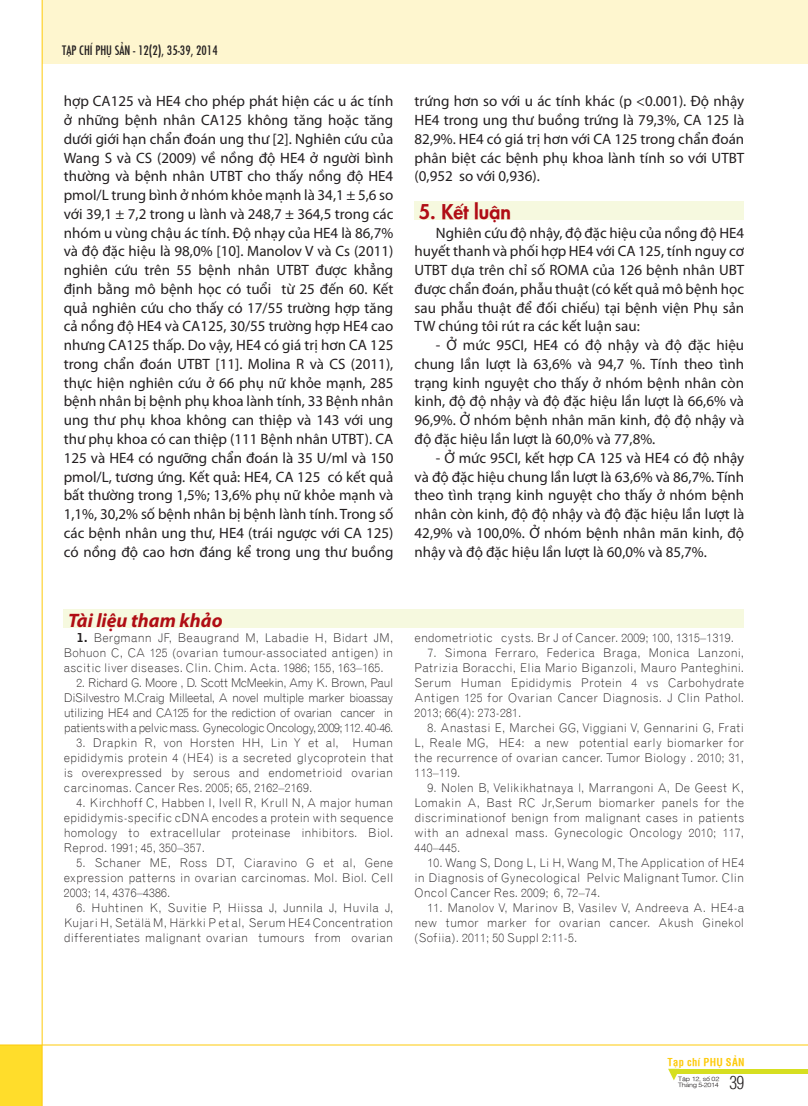
<style>
.page{position:relative;width:808px;height:1106px;background:#fff}
.page>*{position:absolute;margin:0;border:0;box-sizing:border-box;transform-origin:0 0}
.t1{font:italic 700 19.5px "Myriad Pro";color:#b00d15}
.t2{font:800 19.5px "SFU Futura";color:#b00d15}
.t3{font:300 condensed 17.55px "SFU Helvetica";color:#231f20}
.t4{font:15px/18.8px "Myriad Pro";color:#231f20;text-align:justify}
.t5{font:14.25px "SFU Function Condensed";color:#231f20}
.t6{font:300 12px/15px "NH Grotesque";letter-spacing:.025em;color:#231f20;text-align:justify}
.t7{font:700 condensed 10.5px "SFU Helvetica";letter-spacing:.025em;color:#feca0a}
.t8{font:300 6px/6px "SFU Helvetica";letter-spacing:-.05em;color:#231f20;scale:1.19 1}
.s1{font-weight:700}
</style>
<div class="page">
<div style="left:415px;top:201px;width:329px;height:19px;background:#f6f9df"></div>
<div style="left:43px;top:0;width:765px;height:63px;background:#fef6cf"></div>
<div style="left:0;top:1045px;width:42px;height:61px;background:#ffdd2b"></div>
<svg style="left:668px;top:1068px;width:12px;height:12px"></svg>
<div style="left:674px;top:1068px;width:134px;height:5px;background:#d6df21"></div>
<hr style="left:42px;top:0;width:1px;height:1106px;background:#feca0a">
<hr style="left:0;top:1044px;width:808px;height:1px;background:#feca0a">
<div style="left:64px;top:609px;width:680px;height:19px;background:#f6f9df"></div>
<p class="t5" style="left:62px;top:39px;width:157px">TẠP CHÍ PHỤ SẢN - 12(2), 35-39, 2014</p>
<p class="t4" style="left:64px;top:92px;width:331px">hợp CA125 và HE4 cho phép phát hiện các u ác tính ở những bệnh nhân CA125 không tăng hoặc tăng dưới giới hạn chẩn đoán ung thư [2]. Nghiên cứu của Wang S và CS (2009) về nồng độ HE4 ở người bình thường và bệnh nhân UTBT cho thấy nồng độ HE4 pmol/L trung bình ở nhóm khỏe mạnh là 34,1 ± 5,6 so với 39,1 ± 7,2 trong u lành và 248,7 ± 364,5 trong các nhóm u vùng chậu ác tính. Độ nhạy của HE4 là 86,7% và độ đặc hiệu là 98,0% [10]. Manolov V và Cs (2011) nghiên cứu trên 55 bệnh nhân UTBT được khẳng định bằng mô bệnh học có tuổi từ 25 đến 60. Kết quả nghiên cứu cho thấy có 17/55 trường hợp tăng cả nồng độ HE4 và CA125, 30/55 trường hợp HE4 cao nhưng CA125 thấp. Do vậy, HE4 có giá trị hơn CA 125 trong chẩn đoán UTBT [11]. Molina R và CS (2011), thực hiện nghiên cứu ở 66 phụ nữ khỏe mạnh, 285 bệnh nhân bị bệnh phụ khoa lành tính, 33 Bệnh nhân ung thư phụ khoa không can thiệp và 143 với ung thư phụ khoa có can thiệp (111 Bệnh nhân UTBT). CA 125 và HE4 có ngưỡng chẩn đoán là 35 U/ml và 150 pmol/L, tương ứng. Kết quả: HE4, CA 125 có kết quả bất thường trong 1,5%; 13,6% phụ nữ khỏe mạnh và 1,1%, 30,2% số bệnh nhân bị bệnh lành tính. Trong số các bệnh nhân ung thư, HE4 (trái ngược với CA 125) có nồng độ cao hơn đáng kể trong ung thư buồng</p>
<p class="t4" style="left:415px;top:92px;width:331px">trứng hơn so với u ác tính khác (p &lt;0.001). Độ nhậy HE4 trong ung thư buồng trứng là 79,3%, CA 125 là 82,9%. HE4 có giá trị hơn với CA 125 trong chẩn đoán phân biệt các bệnh phụ khoa lành tính so với UTBT (0,952 so với 0,936).</p>
<h1 class="t2" style="left:419px;top:195px;width:94px">5. Kết luận</h1>
<p class="t4" style="left:415px;top:223px;width:331px;text-indent:21px">Nghiên cứu độ nhậy, độ đặc hiệu của nồng độ HE4 huyết thanh và phối hợp HE4 với CA 125, tính nguy cơ UTBT dựa trên chỉ số ROMA của 126 bệnh nhân UBT được chẩn đoán, phẫu thuật (có kết quả mô bệnh học sau phẫu thuật để đối chiếu) tại bệnh viện Phụ sản TW chúng tôi rút ra các kết luận sau:</p>
<p class="t4" style="left:415px;top:335px;width:331px;text-indent:21px">- Ở mức 95CI, HE4 có độ nhậy và độ đặc hiệu chung lần lượt là 63,6% và 94,7 %. Tính theo tình trạng kinh nguyệt cho thấy ở nhóm bệnh nhân còn kinh, độ độ nhậy và độ đặc hiệu lần lượt là 66,6% và 96,9%. Ở nhóm bệnh nhân mãn kinh, độ độ nhậy và độ đặc hiệu lần lượt là 60,0% và 77,8%.</p>
<p class="t4" style="left:415px;top:448px;width:331px;text-indent:21px">- Ở mức 95CI, kết hợp CA 125 và HE4 có độ nhậy và độ đặc hiệu chung lần lượt là 63,6% và 86,7%. Tính theo tình trạng kinh nguyệt cho thấy ở nhóm bệnh nhân còn kinh, độ độ nhậy và độ đặc hiệu lần lượt là 42,9% và 100,0%. Ở nhóm bệnh nhân mãn kinh, độ nhậy và độ đặc hiệu lần lượt là 60,0% và 85,7%.</p>
<h1 class="t1" style="left:68px;top:607px;width:156px">Tài liệu tham khảo</h1>
<p class="t6" style="left:64px;top:628px;width:331px;text-indent:13px"><span class="s1">1.</span> Bergmann JF, Beaugrand M, Labadie H, Bidart JM, Bohuon C, CA 125 (ovarian tumour-associated antigen) in ascitic liver diseases. Clin. Chim. Acta. 1986; 155, 163–165.</p>
<p class="t6" style="left:64px;top:673px;width:331px;text-indent:13px">2. Richard G. Moore , D. Scott McMeekin, Amy K. Brown, Paul DiSilvestro M.Craig Milleetal, A novel multiple marker bioassay utilizing HE4 and CA125 for the rediction of ovarian cancer in patients with a pelvic mass. Gynecologic Oncology, 2009; 112. 40-46.</p>
<p class="t6" style="left:64px;top:733px;width:331px;text-indent:13px">3. Drapkin R, von Horsten HH, Lin Y et al, Human epididymis protein 4 (HE4) is a secreted glycoprotein that is overexpressed by serous and endometrioid ovarian carcinomas. Cancer Res. 2005; 65, 2162–2169.</p>
<p class="t6" style="left:64px;top:793px;width:331px;text-indent:13px">4. Kirchhoff C, Habben I, Ivell R, Krull N, A major human epididymis-specific cDNA encodes a protein with sequence homology to extracellular proteinase inhibitors. Biol.<br>Reprod. 1991; 45, 350–357.</p>
<p class="t6" style="left:64px;top:853px;width:331px;text-indent:13px">5. Schaner ME, Ross DT, Ciaravino G et al, Gene expression patterns in ovarian carcinomas. Mol. Biol. Cell 2003; 14, 4376–4386.</p>
<p class="t6" style="left:64px;top:898px;width:331px;text-indent:13px">6. Huhtinen K, Suvitie P, Hiissa J, Junnila J, Huvila J, Kujari H, Setälä M, Härkki P et al, Serum HE4 Concentration differentiates malignant ovarian tumours from ovarian</p>
<p class="t6" style="left:415px;top:628px;width:321px">endometriotic cysts. Br J of Cancer. 2009; 100, 1315–1319.</p>
<p class="t6" style="left:415px;top:643px;width:331px;text-indent:13px">7. Simona Ferraro, Federica Braga, Monica Lanzoni, Patrizia Boracchi, Elia Mario Biganzoli, Mauro Panteghini.<br>Serum Human Epididymis Protein 4 vs Carbohydrate Antigen 125 for Ovarian Cancer Diagnosis. J Clin Pathol.<br>2013; 66(4): 273-281.</p>
<p class="t6" style="left:415px;top:718px;width:331px;text-indent:13px">8. Anastasi E, Marchei GG, Viggiani V, Gennarini G, Frati L, Reale MG, HE4: a new potential early biomarker for the recurrence of ovarian cancer. Tumor Biology . 2010; 31, 113–119.</p>
<p class="t6" style="left:415px;top:778px;width:331px;text-indent:13px">9. Nolen B, Velikikhatnaya l, Marrangoni A, De Geest K, Lomakin A, Bast RC Jr,Serum biomarker panels for the discriminationof benign from malignant cases in patients with an adnexal mass. Gynecologic Oncology 2010; 117, 440–445.</p>
<p class="t6" style="left:415px;top:853px;width:331px;text-indent:13px">10. Wang S, Dong L, Li H, Wang M, The Application of HE4 in Diagnosis of Gynecological Pelvic Malignant Tumor. Clin Oncol Cancer Res. 2009; 6, 72–74.</p>
<p class="t6" style="left:415px;top:898px;width:331px;text-indent:13px">11. Manolov V, Marinov B, Vasilev V, Andreeva A. HE4-a new tumor marker for ovarian cancer. Akush Ginekol (Sofiia). 2011; 50 Suppl 2:11-5.</p>
<p class="t7" style="left:668px;top:1054px;width:78px">Tạp chí Phụ Sản</p>
<p class="t3" style="left:729px;top:1069px;width:16px">39</p>
<p class="t8" style="left:678px;top:1075px;width:36px">Tập 12, số 02<br>Tháng 5-2014</p>
</div>
